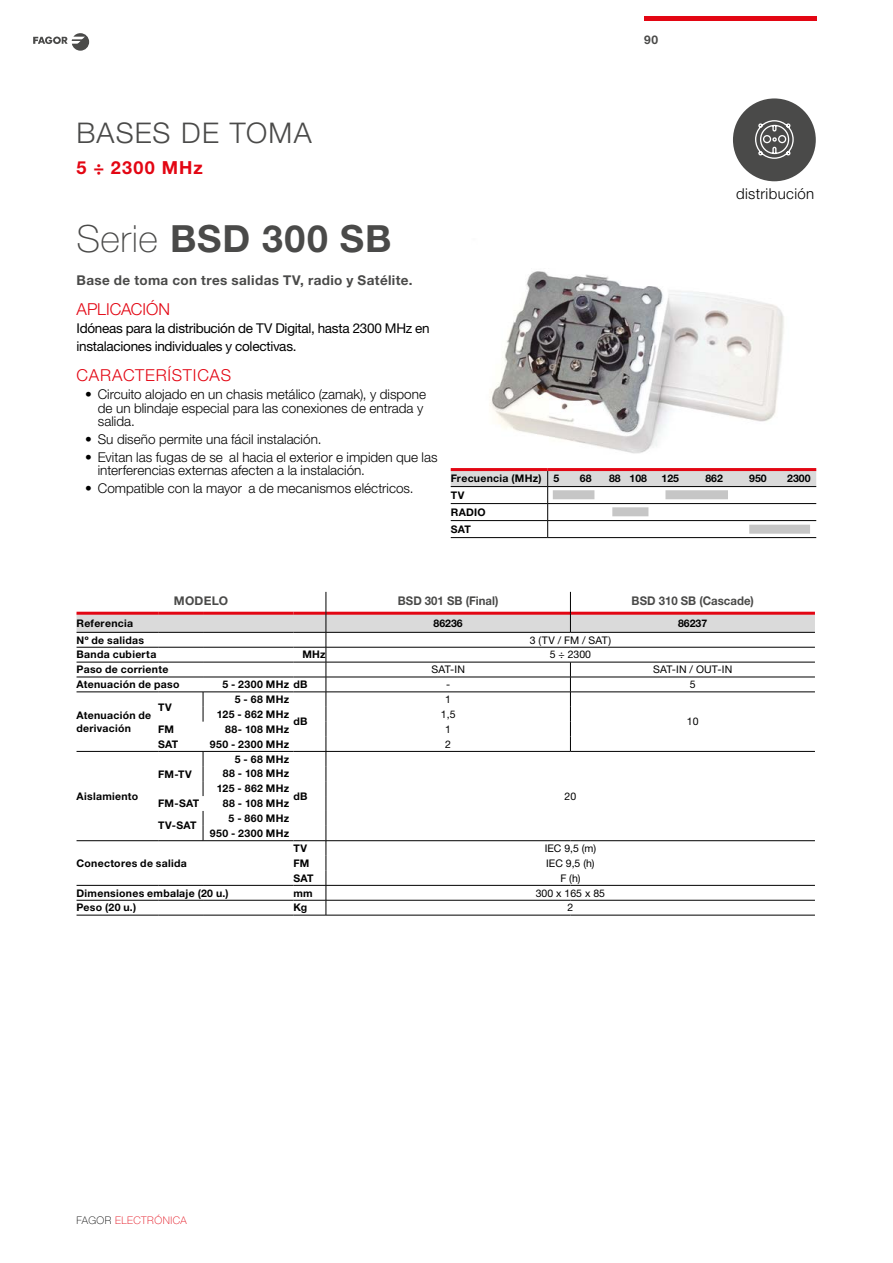
<style>
.page{position:relative;width:893px;height:1263px;background:#fff}
.page>*{position:absolute;margin:0;border:0;box-sizing:border-box;transform-origin:0 0}
.t1{font:700 37.5px "Helvetica Neue LT Std";letter-spacing:.025em;color:#4a4a49}
.t2{font:300 28.5px "Helvetica Neue LT Std";letter-spacing:.04em;color:#4a4a49}
.t3{font:700 18px "Helvetica Neue LT Std";letter-spacing:.065em;color:#e30613}
.t4{font:300 16.5px "Helvetica Neue LT Std";letter-spacing:.035em;color:#e30613}
.t5{font:300 16.5px "Helvetica Neue LT Std";color:#e30613}
.t6{font:300 15px "Helvetica Neue LT Std";letter-spacing:.025em;color:#000}
.t7{font:300 13.5px/13.5px "Helvetica Neue LT Std";color:#000}
.t8{font:13.5px/18px "Helvetica Neue LT Std";letter-spacing:-.02em;color:#000}
.t9{font:700 13.5px "Helvetica Neue LT Std";letter-spacing:.03em;color:#4a4a49}
.t10{font:700 12px "Helvetica Neue LT Std";color:#4a4a49;scale:.95 1}
.t11{font:700 12px "Helvetica Neue LT Std";color:#4a4a49}
.t12{font:700 10.5px/17px "Helvetica Neue LT Std";letter-spacing:.025em;color:#000}
.t13{font:10.5px "Helvetica Neue LT Std";color:#000}
.t14{font:100 10.5px "Helvetica Neue LT Std";letter-spacing:.045em;color:#e30613}
.s1{font-weight:100}
.s2{color:#000}
</style>
<div class="page">
<svg style="left:33px;top:33px;width:56px;height:18px"></svg>
<hr style="left:644px;top:16px;width:172px;height:4px;background:#e30613">
<div style="left:733px;top:98px;width:83px;height:83px;background:#4a4a49;border-radius:50%"></div>
<svg style="left:755px;top:120px;width:39px;height:39px"></svg>
<img style="left:490px;top:271px;width:294px;height:183px">
<hr style="left:451px;top:537px;width:97px;height:1px;background:#000">
<hr style="left:548px;top:537px;width:268px;height:1px;background:#000">
<hr style="left:451px;top:468px;width:97px;height:3px;background:#e30613">
<hr style="left:548px;top:468px;width:268px;height:3px;background:#e30613">
<svg style="left:451px;top:470px;width:365px;height:67px"></svg>
<div style="left:553px;top:490px;width:41px;height:9px;background:#c6c6c6"></div>
<div style="left:665px;top:490px;width:63px;height:9px;background:#c6c6c6"></div>
<div style="left:612px;top:507px;width:36px;height:9px;background:#c6c6c6"></div>
<div style="left:749px;top:525px;width:61px;height:9px;background:#c6c6c6"></div>
<hr style="left:77px;top:915px;width:81px;height:1px;background:#000">
<hr style="left:158px;top:915px;width:45px;height:1px;background:#000">
<hr style="left:203px;top:915px;width:90px;height:1px;background:#000">
<hr style="left:293px;top:915px;width:33px;height:1px;background:#000">
<hr style="left:326px;top:915px;width:244px;height:1px;background:#000">
<hr style="left:570px;top:915px;width:245px;height:1px;background:#000">
<svg style="left:77px;top:592px;width:738px;height:323px"></svg>
<p class="t11" style="left:644px;top:32px;width:16px">90</p>
<h2 class="t2" style="left:77px;top:116px;width:237px">BASES DE TOMA</h2>
<h3 class="t3" style="left:77px;top:156px;width:128px">5 ÷ 2300 MHz</h3>
<h1 class="t1" style="left:77px;top:216px;width:317px"><span class="s1">Serie</span> BSD 300 SB</h1>
<p class="t9" style="left:77px;top:272px;width:338px">Base de toma con tres salidas TV, radio y Satélite.</p>
<h3 class="t5" style="left:77px;top:299px;width:95px">APLICACIÓN</h3>
<p class="t8" style="left:77px;top:319px;width:355px">Idóneas para la distribución de TV Digital, hasta 2300 MHz en instalaciones individuales y colectivas.</p>
<h3 class="t4" style="left:77px;top:365px;width:156px">CARACTERÍSTICAS</h3>
<p class="t7" style="left:98px;top:387px;width:330px;text-indent:-13px">• Circuito alojado en un chasis metálico (zamak), y dispone de un blindaje especial para las conexiones de entrada y salida.</p>
<p class="t7" style="left:85px;top:432px;width:238px">• Su diseño permite una fácil instalación.</p>
<p class="t7" style="left:98px;top:450px;width:341px;text-indent:-13px">• Evitan las fugas de se al hacia el exterior e impiden que las interferencias externas afecten a la instalación.</p>
<p class="t7" style="left:85px;top:481px;width:330px">• Compatible con la mayor a de mecanismos eléctricos.</p>
<h3 class="t6" style="left:736px;top:185px;width:80px">distribución</h3>
<p class="t12" style="left:451px;top:469px;width:110px">Frecuencia (MHz) 5</p>
<p class="t12" style="left:580px;top:469px;width:13px">68</p>
<p class="t12" style="left:609px;top:469px;width:39px">88 108</p>
<p class="t12" style="left:662px;top:469px;width:19px">125</p>
<p class="t12" style="left:705px;top:469px;width:19px">862</p>
<p class="t12" style="left:749px;top:469px;width:19px">950</p>
<p class="t12" style="left:787px;top:469px;width:25px">2300</p>
<p class="t12" style="left:451px;top:486px;width:37px">TV<br>RADIO<br>SAT</p>
<p class="t11" style="left:174px;top:593px;width:56px">MODELO</p>
<p class="t10" style="left:398px;top:593px;width:107px">BSD 301 SB (Final)</p>
<p class="t10" style="left:632px;top:593px;width:130px">BSD 310 SB (Cascade)</p>
<p class="t12" style="left:77px;top:614px;width:58px">Referencia</p>
<p class="t12" style="left:434px;top:614px;width:31px">86236</p>
<p class="t12" style="left:678px;top:614px;width:31px">86237</p>
<p class="t12" style="left:77px;top:631px;width:69px">Nº de salidas</p>
<p class="t13" style="left:530px;top:633px;width:83px">3 (TV / FM / SAT)</p>
<p class="t12" style="left:77px;top:646px;width:81px">Banda cubierta</p>
<p class="t12" style="left:302px;top:646px;width:25px">MHz</p>
<p class="t13" style="left:550px;top:648px;width:43px">5 ÷ 2300</p>
<p class="t12" style="left:77px;top:661px;width:93px">Paso de corriente</p>
<p class="t13" style="left:431px;top:663px;width:35px">SAT-IN</p>
<p class="t13" style="left:653px;top:663px;width:81px">SAT-IN / OUT-IN</p>
<p class="t12" style="left:77px;top:676px;width:104px">Atenuación de paso</p>
<p class="t12" style="left:222px;top:676px;width:87px">5 - 2300 MHz dB</p>
<p class="t13" style="left:446px;top:678px;width:6px">-</p>
<p class="t13" style="left:690px;top:678px;width:7px">5</p>
<p class="t12" style="left:77px;top:709px;width:76px;line-height:12.6px">Atenuación de derivación</p>
<p class="t12" style="left:235px;top:691px;width:56px">5 - 68 MHz</p>
<p class="t13" style="left:445px;top:693px;width:7px">1</p>
<p class="t12" style="left:158px;top:698px;width:15px">TV</p>
<p class="t12" style="left:217px;top:705px;width:74px">125 - 862 MHz</p>
<p class="t13" style="left:441px;top:708px;width:16px">1,5</p>
<p class="t12" style="left:293px;top:713px;width:16px">dB</p>
<p class="t13" style="left:687px;top:715px;width:13px">10</p>
<p class="t12" style="left:158px;top:720px;width:17px">FM</p>
<p class="t12" style="left:225px;top:720px;width:65px">88- 108 MHz</p>
<p class="t13" style="left:445px;top:723px;width:7px">1</p>
<p class="t12" style="left:158px;top:735px;width:22px">SAT</p>
<p class="t12" style="left:210px;top:735px;width:81px">950 - 2300 MHz</p>
<p class="t13" style="left:445px;top:738px;width:7px">2</p>
<p class="t12" style="left:235px;top:750px;width:56px">5 - 68 MHz</p>
<p class="t12" style="left:217px;top:766px;width:74px;line-height:14.9px;text-align:center">88 - 108 MHz<br>125 - 862 MHz</p>
<p class="t12" style="left:158px;top:765px;width:35px">FM-TV</p>
<p class="t12" style="left:77px;top:787px;width:63px">Aislamiento</p>
<p class="t12" style="left:293px;top:787px;width:16px">dB</p>
<p class="t13" style="left:565px;top:790px;width:13px">20</p>
<p class="t12" style="left:158px;top:795px;width:43px">FM-SAT</p>
<p class="t12" style="left:223px;top:795px;width:68px">88 - 108 MHz</p>
<p class="t12" style="left:158px;top:817px;width:40px">TV-SAT</p>
<p class="t12" style="left:210px;top:811px;width:81px;line-height:14.9px;text-align:right">5 - 860 MHz<br>950 - 2300 MHz</p>
<p class="t12" style="left:77px;top:854px;width:112px">Conectores de salida</p>
<p class="t12" style="left:293px;top:839px;width:15px">TV</p>
<p class="t13" style="left:545px;top:842px;width:53px">IEC 9,5 (m)</p>
<p class="t12" style="left:293px;top:854px;width:17px">FM</p>
<p class="t13" style="left:546px;top:857px;width:50px">IEC 9,5 (h)</p>
<p class="t12" style="left:293px;top:869px;width:22px">SAT</p>
<p class="t13" style="left:560px;top:871px;width:22px">F (h)</p>
<p class="t12" style="left:77px;top:884px;width:154px">Dimensiones embalaje (20 u.)</p>
<p class="t12" style="left:293px;top:884px;width:21px">mm</p>
<p class="t13" style="left:536px;top:886px;width:71px">300 x 165 x 85</p>
<p class="t12" style="left:77px;top:899px;width:61px">Peso (20 u.)</p>
<p class="t12" style="left:293px;top:899px;width:15px">Kg</p>
<p class="t13" style="left:567px;top:901px;width:7px">2</p>
<p class="t14" style="left:77px;top:1214px;width:112px"><span class="s2">FAGOR</span> ELECTRÓNICA</p>
</div>
